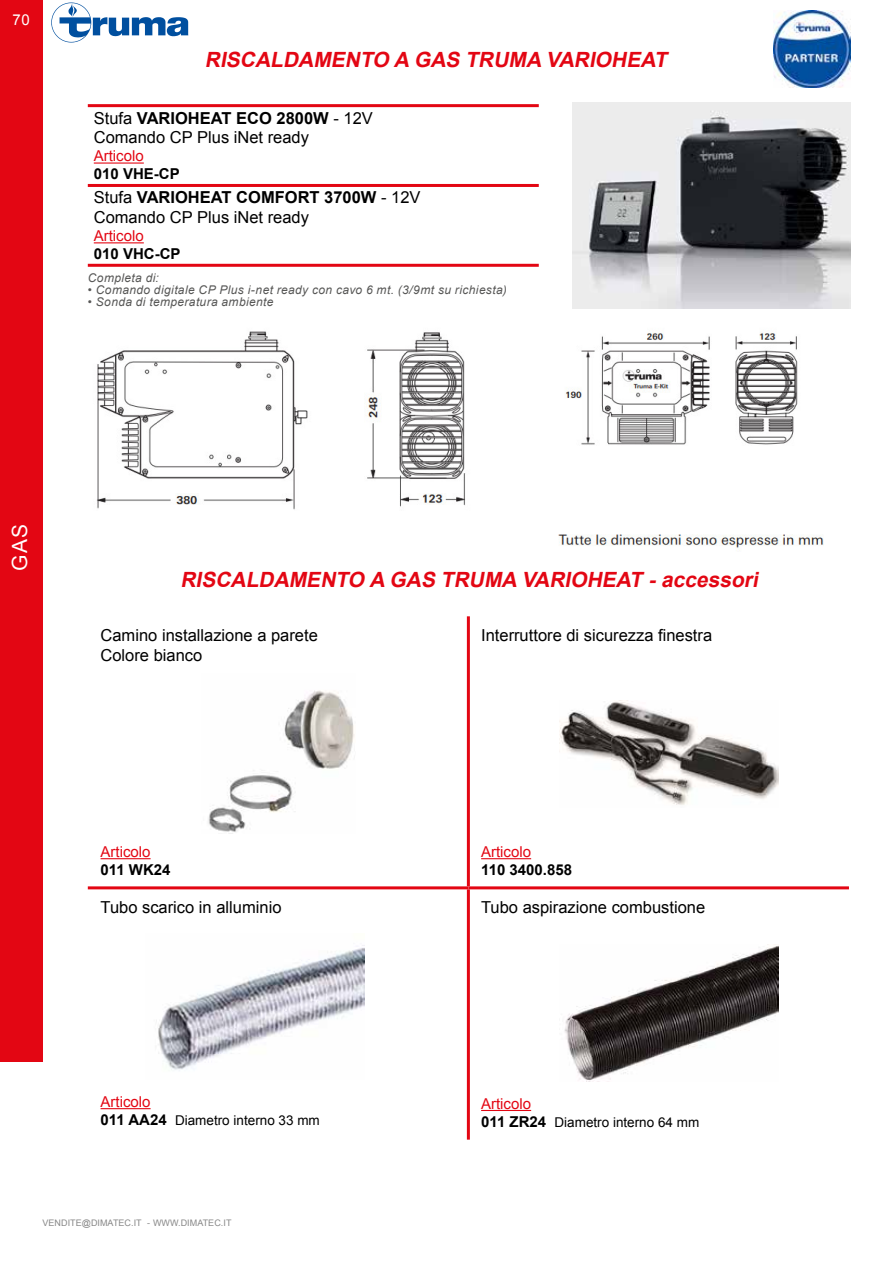
<style>
.page{position:relative;width:893px;height:1263px;background:#fff}
.page>*{position:absolute;margin:0;border:0;box-sizing:border-box;transform-origin:0 0}
.t1{font:italic 700 21px "Arial";color:#e30613}
.t2{font:21px "Arial";color:#fff}
.t3{font:16.5px/19.8px "Arial";color:#000}
.t4{font:15px "Arial";color:#e30613}
.t5{font:700 15px "Arial";color:#000}
.t6{font:15px "Arial";color:#fff}
.t7{font:13.5px "Arial";color:#000}
.t8{font:italic 12px "Arial";letter-spacing:.03em;color:#575756}
.t9{font:9px "Arial";letter-spacing:.005em;color:#878787}
.s1{font-weight:700}
.s2{font-weight:700;font-size:15px}
</style>
<div class="page">
<div style="left:0;top:0;width:43px;height:43px;background:#e30613"></div>
<div style="left:0;top:41px;width:43px;height:1021px;background:#e30613"></div>
<svg style="left:51px;top:3px;width:137px;height:40px"></svg>
<img style="left:774px;top:11px;width:76px;height:76px">
<img style="left:573px;top:102px;width:277px;height:206px">
<img style="left:97px;top:331px;width:727px;height:220px">
<hr style="left:88px;top:104px;width:451px;height:3px;background:#e30613">
<hr style="left:88px;top:184px;width:451px;height:3px;background:#e30613">
<hr style="left:88px;top:264px;width:451px;height:3px;background:#e30613">
<hr style="left:94px;top:162px;width:50px;height:2px;background:#e30613">
<hr style="left:94px;top:242px;width:50px;height:1px;background:#e30613">
<hr style="left:467px;top:616px;width:3px;height:270px;background:#e30613">
<hr style="left:88px;top:886px;width:380px;height:3px;background:#e30613">
<hr style="left:468px;top:886px;width:381px;height:3px;background:#e30613">
<hr style="left:467px;top:889px;width:3px;height:251px;background:#e30613">
<hr style="left:101px;top:858px;width:50px;height:1px;background:#e30613">
<hr style="left:481px;top:858px;width:50px;height:1px;background:#e30613">
<hr style="left:101px;top:1108px;width:50px;height:1px;background:#e30613">
<hr style="left:481px;top:1110px;width:50px;height:1px;background:#e30613">
<img style="left:208px;top:690px;width:147px;height:142px">
<img style="left:560px;top:700px;width:218px;height:105px">
<img style="left:156px;top:945px;width:208px;height:126px">
<img style="left:564px;top:946px;width:214px;height:135px">
<p class="t6" style="left:13px;top:9px;width:19px">70</p>
<p class="t1" style="left:205px;top:46px;width:469px">RISCALDAMENTO A GAS TRUMA VARIOHEAT</p>
<p class="t3" style="left:94px;top:108px;width:281px">Stufa <span class="s1">VARIOHEAT ECO 2800W</span> - 12V<br>Comando CP Plus iNet ready</p>
<p class="t4" style="left:94px;top:146px;width:52px">Articolo</p>
<p class="t5" style="left:94px;top:164px;width:87px">010 VHE-CP</p>
<p class="t3" style="left:94px;top:188px;width:328px">Stufa <span class="s1">VARIOHEAT COMFORT 3700W</span> - 12V<br>Comando CP Plus iNet ready</p>
<p class="t4" style="left:94px;top:226px;width:52px">Articolo</p>
<p class="t5" style="left:94px;top:244px;width:88px">010 VHC-CP</p>
<p class="t8" style="left:88px;top:270px;width:73px">Completa di:</p>
<p class="t8" style="left:88px;top:282px;width:420px">• Comando digitale CP Plus i-net ready con cavo 6 mt. (3/9mt su richiesta)</p>
<p class="t8" style="left:88px;top:294px;width:187px">• Sonda di temperatura ambiente</p>
<p class="t2" style="left:6px;top:571px;width:48px;rotate:-90deg">GAS</p>
<p class="t1" style="left:180px;top:566px;width:584px">RISCALDAMENTO A GAS TRUMA VARIOHEAT -accessori</p>
<p class="t3" style="left:101px;top:626px;width:219px">Camino installazione a parete<br>Colore bianco</p>
<p class="t3" style="left:481px;top:626px;width:233px">Interruttore di sicurezza finestra</p>
<p class="t4" style="left:101px;top:842px;width:52px">Articolo</p>
<p class="t5" style="left:101px;top:860px;width:72px">011 WK24</p>
<p class="t4" style="left:481px;top:842px;width:52px">Articolo</p>
<p class="t5" style="left:481px;top:860px;width:92px">110 3400.858</p>
<p class="t3" style="left:101px;top:897px;width:182px">Tubo scarico in alluminio</p>
<p class="t3" style="left:481px;top:897px;width:226px">Tubo aspirazione combustione</p>
<p class="t4" style="left:101px;top:1092px;width:52px">Articolo</p>
<p class="t7" style="left:101px;top:1111px;width:221px"><span class="s2">011 AA24</span> Diametro interno 33 mm</p>
<p class="t4" style="left:481px;top:1094px;width:52px">Articolo</p>
<p class="t7" style="left:481px;top:1113px;width:220px"><span class="s2">011 ZR24</span> Diametro interno 64 mm</p>
<p class="t9" style="left:43px;top:1217px;width:190px">VENDITE@DIMATEC.IT - WWW.DIMATEC.IT</p>
</div>
